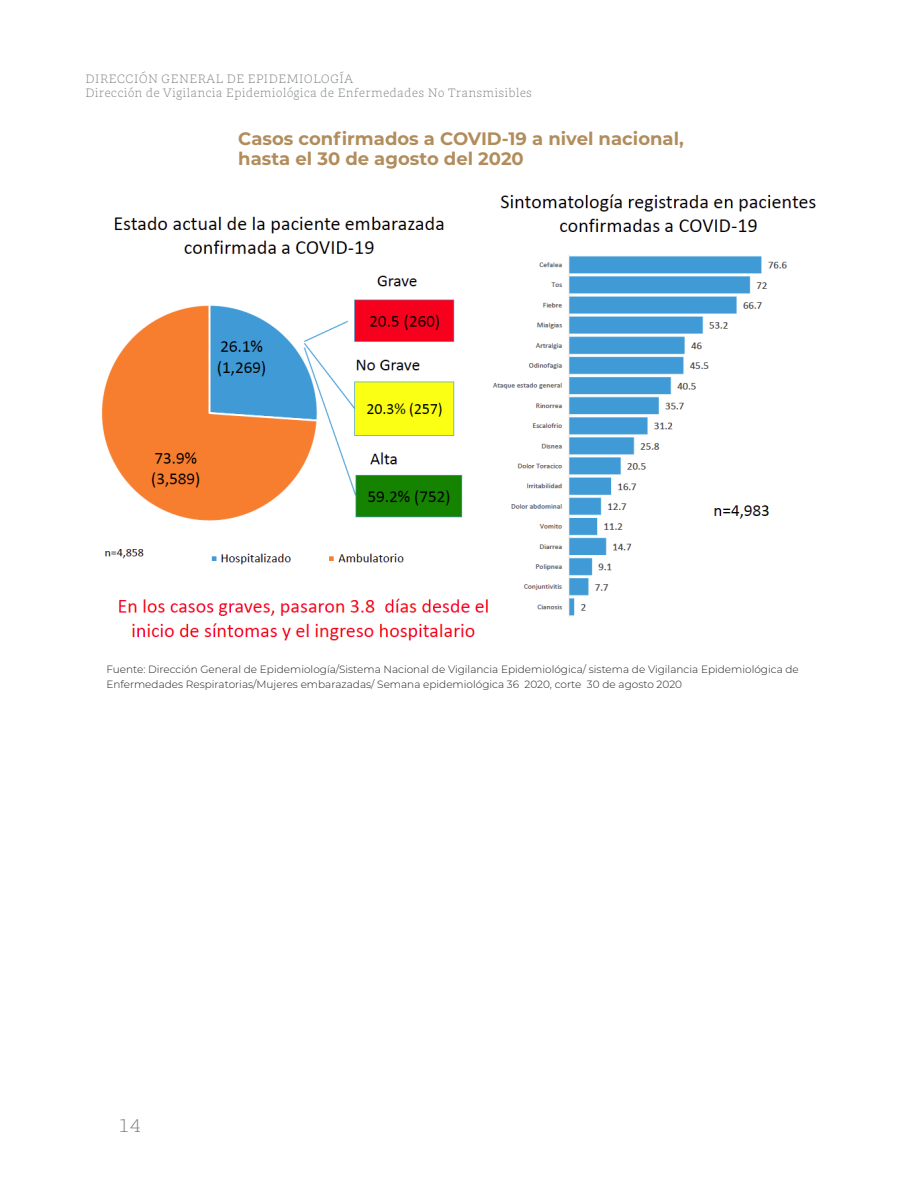
<style>
.page{position:relative;width:915px;height:1191px;background:#fff}
.page>*{position:absolute;margin:0;border:0;box-sizing:border-box;transform-origin:0 0}
.t1{font:700 18px "Montserrat";color:#b28d5c}
.t2{font:18px "GMX Light Sc";color:#7e8083}
.t3{font:300 12px/14.4px "GMX";color:#7e8083}
.t4{font:300 10.5px/15px "Montserrat";color:#231f20}
</style>
<div class="page">
<img style="left:101px;top:194px;width:715px;height:447px">
<p class="t3" style="left:85px;top:71px;width:448px">DIRECCIÓN GENERAL DE EPIDEMIOLOGÍA<br>Dirección de Vigilancia Epidemiológica de Enfermedades No Transmisibles</p>
<p class="t1" style="left:238px;top:126px;width:447px">Casos confirmados a COVID-19 a nivel nacional,</p>
<p class="t1" style="left:238px;top:145px;width:287px">hasta el 30 de agosto del 2020</p>
<p class="t4" style="left:106px;top:661px;width:693px">Fuente: Dirección General de Epidemiología/Sistema Nacional de Vigilancia Epidemiológica/ sistema de Vigilancia Epidemiológica de<br>Enfermedades Respiratorias/Mujeres embarazadas/ Semana epidemiológica 36 2020, corte 30 de agosto 2020</p>
<h1 class="t2" style="left:119px;top:1111px;width:24px">14</h1>
</div>
